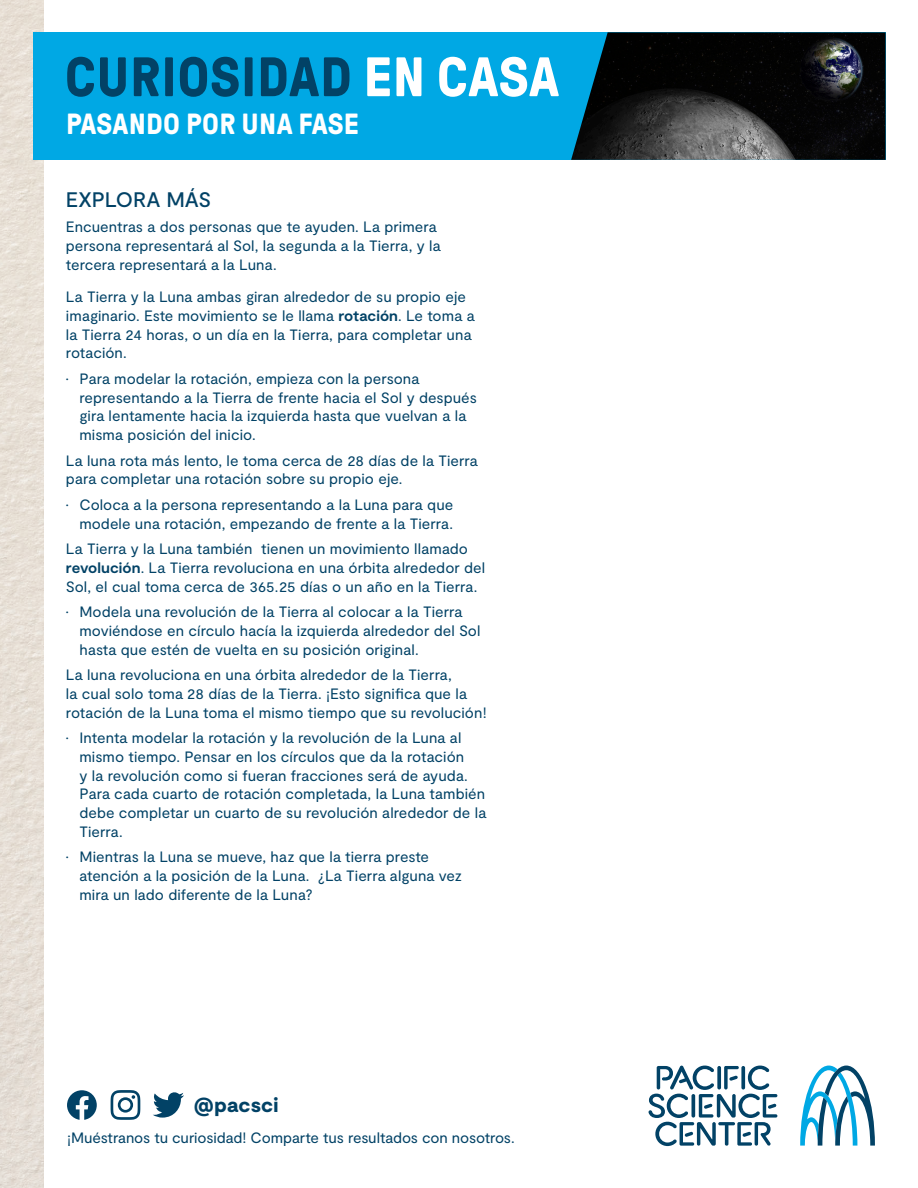
<style>
.page{position:relative;width:918px;height:1188px;background:#fff}
.page>*{position:absolute;margin:0;border:0;box-sizing:border-box;transform-origin:0 0}
.t1{font:700 55.5px "GT Pressura";letter-spacing:.01em;color:#024266}
.t2{font:700 29.1px "GT Pressura";letter-spacing:.01em;color:#fff}
.Heading1{font:500 21px "Moderat";letter-spacing:-.005em;color:#024266}
.t3{font:900 20.4px "Moderat";letter-spacing:.01em;color:#024266}
.Body_PreBullets{font:15px/18.8px "Moderat";letter-spacing:.005em;color:#024266}
.Body{font:15px/18.8px "Moderat";letter-spacing:.005em;color:#024266}
.s1{color:#fff}
.s2{font-weight:700}
</style>
<div class="page">
<img style="left:0;top:0;width:44px;height:1188px">
<div style="left:33px;top:32px;width:853px;height:128px;background:#00a8e4"></div>
<img style="left:571px;top:32px;width:315px;height:128px">
<svg style="left:800px;top:1066px;width:75px;height:80px"></svg>
<svg style="left:648px;top:1065px;width:129px;height:81px"></svg>
<svg style="left:153px;top:1092px;width:31px;height:26px"></svg>
<svg style="left:111px;top:1090px;width:29px;height:30px"></svg>
<svg style="left:67px;top:1090px;width:30px;height:30px"></svg>
<p class="t1" style="left:65px;top:47px;width:496px">CURIOSIDAD <span class="s1">EN CASA</span></p>
<h2 class="t2" style="left:66px;top:108px;width:294px">PASANDO POR UNA FASE</h2>
<p class="Heading1" style="left:66px;top:187px;width:147px">EXPLORA MÁS</p>
<p class="Body" style="left:66px;top:218px;width:376px">Encuentras a dos personas que te ayuden. La primera persona representará al Sol, la segunda a la Tierra, y la tercera representará a la Luna.</p>
<p class="Body_PreBullets" style="left:66px;top:288px;width:410px">La Tierra y la Luna ambas giran alrededor de su propio eje imaginario. Este movimiento se le llama <span class="s2">rotación</span>. Le toma a la Tierra 24 horas, o un día en la Tierra, para completar una rotación.</p>
<p class="Body_PreBullets" style="left:79px;top:370px;width:399px;text-indent:-14px">• Para modelar la rotación, empieza con la persona representando a la Tierra de frente hacia el Sol y después gira lentamente hacia la izquierda hasta que vuelvan a la misma posición del inicio.</p>
<p class="Body_PreBullets" style="left:66px;top:451px;width:413px">La luna rota más lento, le toma cerca de 28 días de la Tierra para completar una rotación sobre su propio eje.</p>
<p class="Body_PreBullets" style="left:66px;top:496px;width:389px;text-align:right">• Coloca a la persona representando a la Luna para que modele una rotación, empezando de frente a la Tierra.</p>
<p class="Body_PreBullets" style="left:66px;top:540px;width:421px">La Tierra y la Luna también tienen un movimiento llamado <span class="s2">revolución</span>. La Tierra revoluciona en una órbita alrededor del<br>Sol, el cual toma cerca de 365.25 días o un año en la Tierra.</p>
<p class="Body_PreBullets" style="left:79px;top:603px;width:403px;text-indent:-14px">• Modela una revolución de la Tierra al colocar a la Tierra moviéndose en círculo hacía la izquierda alrededor del Sol hasta que estén de vuelta en su posición original.</p>
<p class="Body_PreBullets" style="left:66px;top:666px;width:422px">La luna revoluciona en una órbita alrededor de la Tierra,<br>la cual solo toma 28 días de la Tierra. ¡Esto significa que la rotación de la Luna toma el mismo tiempo que su revolución!</p>
<p class="Body_PreBullets" style="left:79px;top:729px;width:408px;text-indent:-14px">• Intenta modelar la rotación y la revolución de la Luna al mismo tiempo. Pensar en los círculos que da la rotación<br>y la revolución como si fueran fracciones será de ayuda.<br>Para cada cuarto de rotación completada, la Luna también debe completar un cuarto de su revolución alrededor de la Tierra.</p>
<p class="Body_PreBullets" style="left:79px;top:848px;width:384px;text-indent:-14px">• Mientras la Luna se mueve, haz que la tierra preste atención a la posición de la Luna. ¿La Tierra alguna vez mira un lado diferente de la Luna?</p>
<p class="t3" style="left:194px;top:1093px;width:86px">@pacsci</p>
<p class="Body_PreBullets" style="left:67px;top:1129px;width:449px">¡Muéstranos tu curiosidad! Comparte tus resultados con nosotros.</p>
</div>
